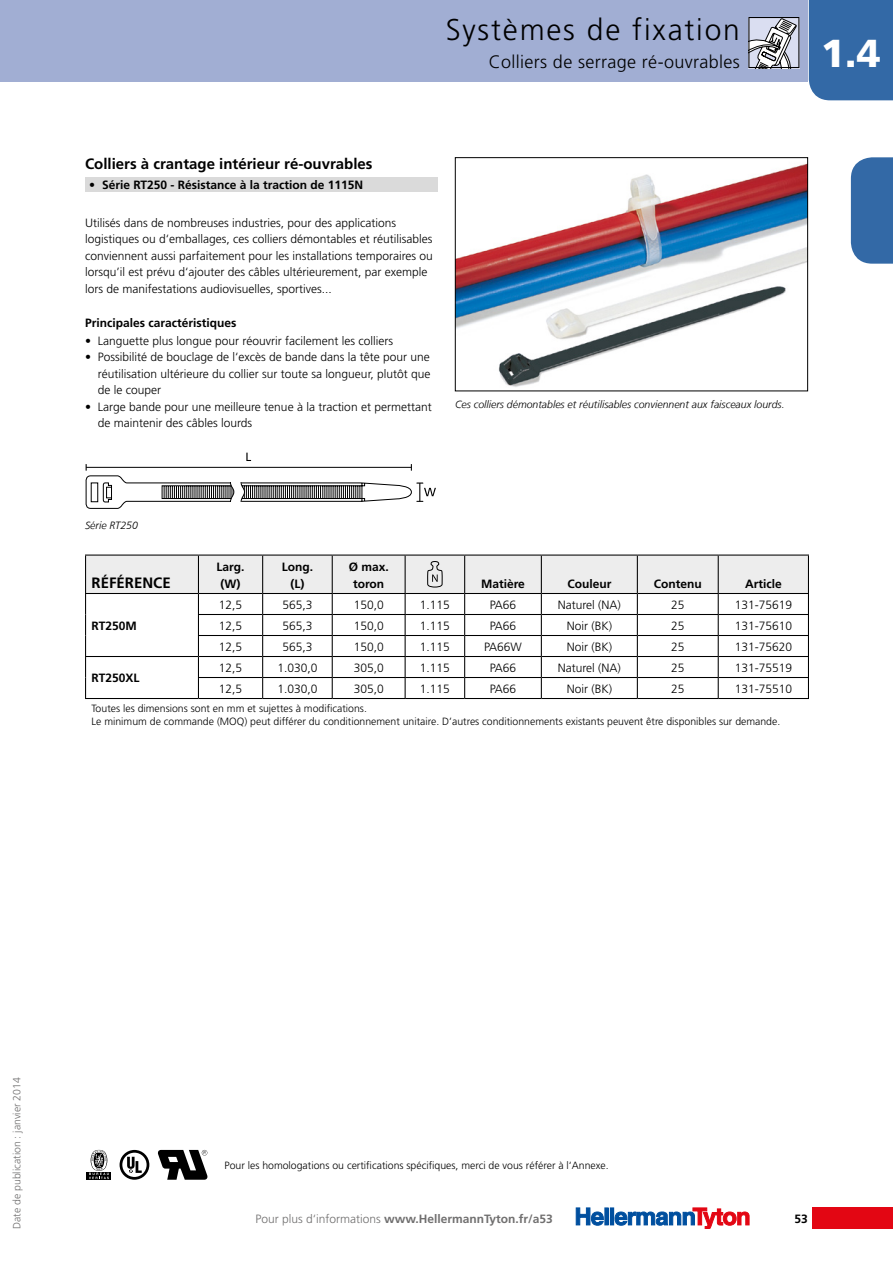
<style>
.page{position:relative;width:893px;height:1263px;background:#fff}
.page>*{position:absolute;margin:0;border:0;box-sizing:border-box;transform-origin:0 0}
.t1{font:900 39px "Frutiger LT";color:#fff}
.t2{font:300 30px "Frutiger LT";letter-spacing:.06em;color:#000}
.t3{font:300 18px "Frutiger LT";letter-spacing:.02em;color:#000}
.t4{font:700 15px "Frutiger LT";color:#000}
.t5{font:300 12px/16.5px "Frutiger LT";color:#000}
.t6{font:700 12px/16.5px "Frutiger LT";color:#000;text-align:center}
.t7{font:700 12px "Frutiger LT";color:#706f6f}
.t8{font:300 10.5px/12.6px "Frutiger LT";color:#000}
.t9{font:italic 300 10.5px "Frutiger LT";color:#000}
.t10{font:300 10.5px "Frutiger LT";color:#706f6f}
.s1{font-weight:300}
</style>
<div class="page">
<div style="left:812px;top:1208px;width:81px;height:21px;background:#e30613"></div>
<div style="left:809px;top:0;width:84px;height:100px;background:#3369a6"></div>
<div style="left:0;top:0;width:808px;height:82px;background:#a1aed3"></div>
<div style="left:851px;top:157px;width:42px;height:107px;background:#3369a6"></div>
<div style="left:605px;top:1208px;width:3px;height:17px;border:1px solid #004f9f"></div>
<div style="left:610px;top:1208px;width:4px;height:17px;border:1px solid #004f9f"></div>
<svg style="left:576px;top:1208px;width:28px;height:18px"></svg>
<svg style="left:615px;top:1208px;width:134px;height:21px"></svg>
<svg style="left:748px;top:17px;width:51px;height:51px;background:#a9aab2"></svg>
<img style="left:457px;top:164px;width:349px;height:223px">
<div style="left:455px;top:157px;width:353px;height:234px;border:1px solid #000"></div>
<svg style="left:120px;top:1150px;width:29px;height:30px"></svg>
<svg style="left:157px;top:1150px;width:51px;height:30px"></svg>
<hr style="left:87px;top:1172px;width:24px;height:3px;background:#000">
<hr style="left:87px;top:1176px;width:24px;height:4px;background:#000">
<svg style="left:89px;top:1150px;width:20px;height:29px"></svg>
<div style="left:85px;top:177px;width:353px;height:15px;background:#dadada"></div>
<hr style="left:85px;top:554px;width:113px;height:2px;background:#000">
<hr style="left:198px;top:554px;width:65px;height:2px;background:#000">
<hr style="left:263px;top:554px;width:69px;height:2px;background:#000">
<hr style="left:332px;top:554px;width:73px;height:2px;background:#000">
<hr style="left:405px;top:554px;width:60px;height:2px;background:#000">
<hr style="left:465px;top:554px;width:76px;height:2px;background:#000">
<hr style="left:541px;top:554px;width:96px;height:2px;background:#000">
<hr style="left:637px;top:554px;width:81px;height:2px;background:#000">
<hr style="left:718px;top:554px;width:91px;height:2px;background:#000">
<hr style="left:85px;top:698px;width:113px;height:1px;background:#000">
<hr style="left:198px;top:698px;width:65px;height:1px;background:#000">
<hr style="left:263px;top:698px;width:69px;height:1px;background:#000">
<hr style="left:332px;top:698px;width:73px;height:1px;background:#000">
<hr style="left:405px;top:698px;width:60px;height:1px;background:#000">
<hr style="left:465px;top:698px;width:76px;height:1px;background:#000">
<hr style="left:541px;top:698px;width:96px;height:1px;background:#000">
<hr style="left:637px;top:698px;width:81px;height:1px;background:#000">
<hr style="left:718px;top:698px;width:91px;height:1px;background:#000">
<svg style="left:85px;top:555px;width:724px;height:143px"></svg>
<svg style="left:86px;top:453px;width:350px;height:56px"></svg>
<h2 class="t2" style="left:446px;top:12px;width:296px">Systèmes de fixation</h2>
<h3 class="t3" style="left:489px;top:52px;width:253px">Colliers de serrage ré-ouvrables</h3>
<p class="t4" style="left:85px;top:155px;width:289px">Colliers à crantage intérieur ré-ouvrables</p>
<p class="t6" style="left:89px;top:177px;width:275px">• Série RT250 - Résistance à la traction de 1115N</p>
<p class="t5" style="left:85px;top:214px;width:349px">Utilisés dans de nombreuses industries, pour des applications logistiques ou d‘emballages, ces colliers démontables et réutilisables conviennent aussi parfaitement pour les installations temporaires ou lorsqu’il est prévu d‘ajouter des câbles ultérieurement, par exemple lors de manifestations audiovisuelles, sportives...</p>
<p class="t6" style="left:85px;top:315px;width:153px">Principales caractéristiques</p>
<p class="t5" style="left:85px;top:332px;width:310px">• Languette plus longue pour réouvrir facilement les colliers</p>
<p class="t5" style="left:98px;top:349px;width:334px;text-align:justify;text-indent:-13px">• Possibilité de bouclage de l‘excès de bande dans la tête pour une réutilisation ultérieure du collier sur toute sa longueur, plutôt que de le couper</p>
<p class="t5" style="left:98px;top:398px;width:335px;text-indent:-13px">• Large bande pour une meilleure tenue à la traction et permettant de maintenir des câbles lourds</p>
<p class="t9" style="left:455px;top:398px;width:331px">Ces colliers démontables et réutilisables conviennent aux faisceaux lourds.</p>
<h1 class="t1" style="left:821px;top:30px;width:61px">1.4</h1>
<p class="t9" style="left:85px;top:519px;width:54px">Série RT250</p>
<p class="t4" style="left:92px;top:573px;width:81px">RÉFÉRENCE</p>
<p class="t6" style="left:217px;top:559px;width:30px">Larg. (W)</p>
<p class="t6" style="left:282px;top:559px;width:33px">Long. (L)</p>
<p class="t6" style="left:349px;top:559px;width:42px">Ø max. toron</p>
<p class="t6" style="left:481px;top:575px;width:45px">Matière</p>
<p class="t6" style="left:567px;top:575px;width:46px">Couleur</p>
<p class="t6" style="left:654px;top:575px;width:49px">Contenu</p>
<p class="t6" style="left:745px;top:575px;width:38px">Article</p>
<p class="t6" style="left:92px;top:617px;width:47px">RT250M</p>
<p class="t5" style="left:219px;top:596px;width:25px">12,5</p>
<p class="t5" style="left:282px;top:596px;width:32px">565,3</p>
<p class="t5" style="left:354px;top:596px;width:32px">150,0</p>
<p class="t5" style="left:420px;top:596px;width:32px">1.115</p>
<p class="t5" style="left:490px;top:596px;width:28px">PA66</p>
<p class="t5" style="left:558px;top:596px;width:65px">Naturel (NA)</p>
<p class="t5" style="left:671px;top:596px;width:15px">25</p>
<p class="t5" style="left:735px;top:596px;width:59px">131-75619</p>
<p class="t5" style="left:219px;top:617px;width:25px">12,5</p>
<p class="t5" style="left:282px;top:617px;width:32px">565,3</p>
<p class="t5" style="left:354px;top:617px;width:32px">150,0</p>
<p class="t5" style="left:420px;top:617px;width:32px">1.115</p>
<p class="t5" style="left:490px;top:617px;width:28px">PA66</p>
<p class="t5" style="left:567px;top:617px;width:47px">Noir (BK)</p>
<p class="t5" style="left:671px;top:617px;width:15px">25</p>
<p class="t5" style="left:735px;top:617px;width:59px">131-75610</p>
<p class="t5" style="left:219px;top:638px;width:25px">12,5</p>
<p class="t5" style="left:282px;top:638px;width:32px">565,3</p>
<p class="t5" style="left:354px;top:638px;width:32px">150,0</p>
<p class="t5" style="left:420px;top:638px;width:32px">1.115</p>
<p class="t5" style="left:484px;top:638px;width:39px">PA66W</p>
<p class="t5" style="left:567px;top:638px;width:47px">Noir (BK)</p>
<p class="t5" style="left:671px;top:638px;width:15px">25</p>
<p class="t5" style="left:735px;top:638px;width:59px">131-75620</p>
<p class="t5" style="left:219px;top:659px;width:25px">12,5</p>
<p class="t5" style="left:277px;top:659px;width:42px">1.030,0</p>
<p class="t5" style="left:354px;top:659px;width:32px">305,0</p>
<p class="t5" style="left:420px;top:659px;width:32px">1.115</p>
<p class="t5" style="left:490px;top:659px;width:28px">PA66</p>
<p class="t5" style="left:558px;top:659px;width:65px">Naturel (NA)</p>
<p class="t5" style="left:671px;top:659px;width:15px">25</p>
<p class="t5" style="left:735px;top:659px;width:59px">131-75519</p>
<p class="t5" style="left:219px;top:680px;width:25px">12,5</p>
<p class="t5" style="left:277px;top:680px;width:42px">1.030,0</p>
<p class="t5" style="left:354px;top:680px;width:32px">305,0</p>
<p class="t5" style="left:420px;top:680px;width:32px">1.115</p>
<p class="t5" style="left:490px;top:680px;width:28px">PA66</p>
<p class="t5" style="left:567px;top:680px;width:47px">Noir (BK)</p>
<p class="t5" style="left:671px;top:680px;width:15px">25</p>
<p class="t5" style="left:735px;top:680px;width:59px">131-75510</p>
<p class="t8" style="left:92px;top:703px;width:690px">Toutes les dimensions sont en mm et sujettes à modifications.<br>Le minimum de commande (MOQ) peut différer du conditionnement unitaire. D’autres conditionnements existants peuvent être disponibles sur demande.</p>
<p class="t6" style="left:92px;top:670px;width:49px">RT250XL</p>
<p class="t10" style="left:11px;top:1229px;width:153px;rotate:-90deg">Date de publication : janvier 2014</p>
<p class="t8" style="left:224px;top:1159px;width:386px">Pour les homologations ou certifications spécifiques, merci de vous référer à l‘Annexe.</p>
<p class="t7" style="left:255px;top:1211px;width:299px"><span class="s1">Pour plus d‘informations</span> www.HellermannTyton.fr/a53</p>
<p class="t6" style="left:795px;top:1210px;width:15px">53</p>
</div>
